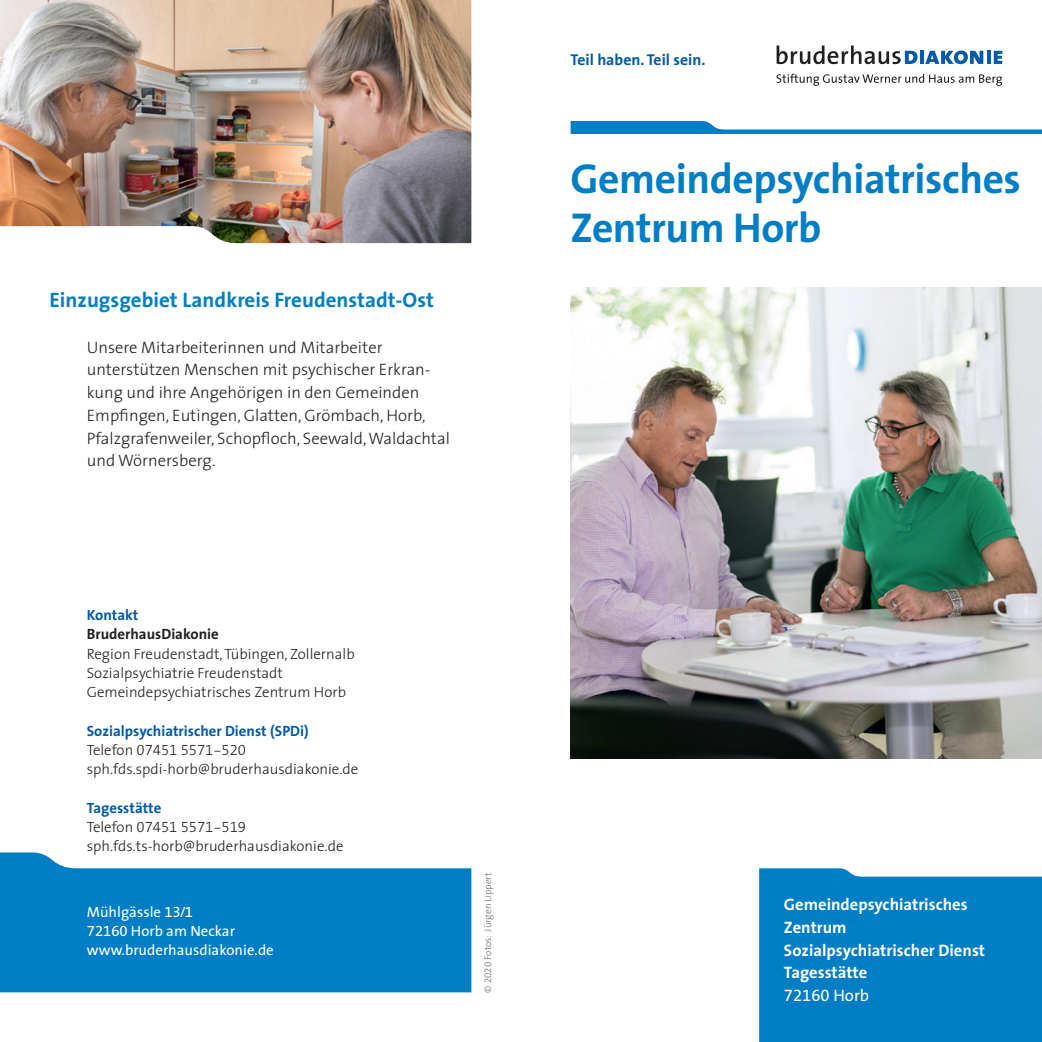
<style>
.page{position:relative;width:1042px;height:1042px;background:#fff}
.page>*{position:absolute;margin:0;border:0;box-sizing:border-box;transform-origin:0 0}
.t1{font:700 42px/49px "The Sans";letter-spacing:-.01em;color:#007ec5}
.t2{font:700 21px "The Sans";color:#007ec5}
.t3{font:300 16.62px/22.8px "The Sans";color:#231f20}
.t4{font:700 16.62px/22.8px "The Sans";color:#fff}
.t5{font:16.62px "The Sans Expert";color:#fff}
.t6{font:700 15.75px "The Sans";color:#015aaa}
.t7{font:300 14.88px/19.2px "The Sans";color:#231f20}
.t8{font:14.88px/19.2px "The Sans";color:#fff}
.t9{font:700 14.88px "The Sans";color:#015aaa}
.t10{font:14.88px "The Sans Light Expert";color:#231f20}
.t11{font:700 14.88px "The Sans";color:#231f20}
.t12{font:300 9.62px "The Sans";color:#6c6d70}
.s1{font-family:"The Sans";font-weight:300}
.s2{font-family:"The Sans Expert"}
.s3{font-family:"The Sans Light Expert";font-weight:400}
.s4{font-family:"The Sans"}
</style>
<div class="page">
<svg style="left:570px;top:121px;width:472px;height:13px"></svg>
<svg style="left:776px;top:46px;width:141px;height:18px"></svg>
<svg style="left:920px;top:51px;width:3px;height:13px"></svg>
<svg style="left:925px;top:51px;width:58px;height:13px"></svg>
<svg style="left:987px;top:51px;width:3px;height:13px"></svg>
<svg style="left:994px;top:51px;width:8px;height:13px"></svg>
<svg style="left:776px;top:74px;width:226px;height:12px"></svg>
<div style="left:759px;top:868px;width:283px;height:174px;background:#007ec5"></div>
<svg style="left:0;top:852px;width:471px;height:140px;background:#1a8bcb"></svg>
<img style="left:570px;top:288px;width:472px;height:470px">
<img style="left:0;top:0;width:471px;height:243px">
<p class="t2" style="left:50px;top:287px;width:386px">Einzugsgebiet Landkreis Freudenstadt-Ost</p>
<p class="t3" style="left:87px;top:336px;width:365px">Unsere Mitarbeiterinnen und Mitarbeiter unterstützen Menschen mit psychischer Erkran&shy;kung und ihre Angehörigen in den Gemeinden Empfingen, Eutingen, Glatten, Grömbach, Horb, Pfalzgrafenweiler, Schopfloch, Seewald, Waldachtal und Wörnersberg.</p>
<p class="t9" style="left:87px;top:605px;width:53px">Kontakt</p>
<p class="t11" style="left:87px;top:625px;width:134px">BruderhausDiakonie</p>
<p class="t7" style="left:87px;top:644px;width:269px">Region Freudenstadt, Tübingen, Zollernalb<br>Sozialpsychiatrie Freudenstadt<br>Gemeindepsychiatrisches Zentrum Horb</p>
<p class="t9" style="left:87px;top:721px;width:223px">Sozialpsychiatrischer Dienst (SPDi)</p>
<p class="t10" style="left:87px;top:740px;width:161px"><span class="s1">Telefon</span> 07451 5571-520</p>
<p class="t7" style="left:87px;top:759px;width:273px">sph.fds.spdi-horb@bruderhausdiakonie.de</p>
<p class="t9" style="left:87px;top:798px;width:76px">Tagesstätte</p>
<p class="t10" style="left:87px;top:817px;width:161px"><span class="s1">Telefon</span> 07451 5571-519</p>
<p class="t7" style="left:87px;top:836px;width:258px">sph.fds.ts-horb@bruderhausdiakonie.de</p>
<p class="t8" style="left:87px;top:902px;width:188px">Mühlgässle <span class="s2">13/1<br>72160</span> Horb am Neckar www.bruderhausdiakonie.de</p>
<p class="t12" style="left:481px;top:992px;width:122px;rotate:-90deg">© <span class="s3">2020</span> Fotos: Jürgen Lippert</p>
<p class="t6" style="left:570px;top:49px;width:136px">Teil haben. Teil sein.</p>
<h1 class="t1" style="left:570px;top:155px;width:452px">Gemeindepsychiatrisches<br>Zentrum Horb</h1>
<p class="t4" style="left:784px;top:893px;width:203px">Gemeindepsychiatrisches<br>Zentrum<br>Sozialpsychiatrischer Dienst<br>Tagesstätte</p>
<p class="t5" style="left:784px;top:985px;width:87px">72160 <span class="s4">Horb</span></p>
</div>
